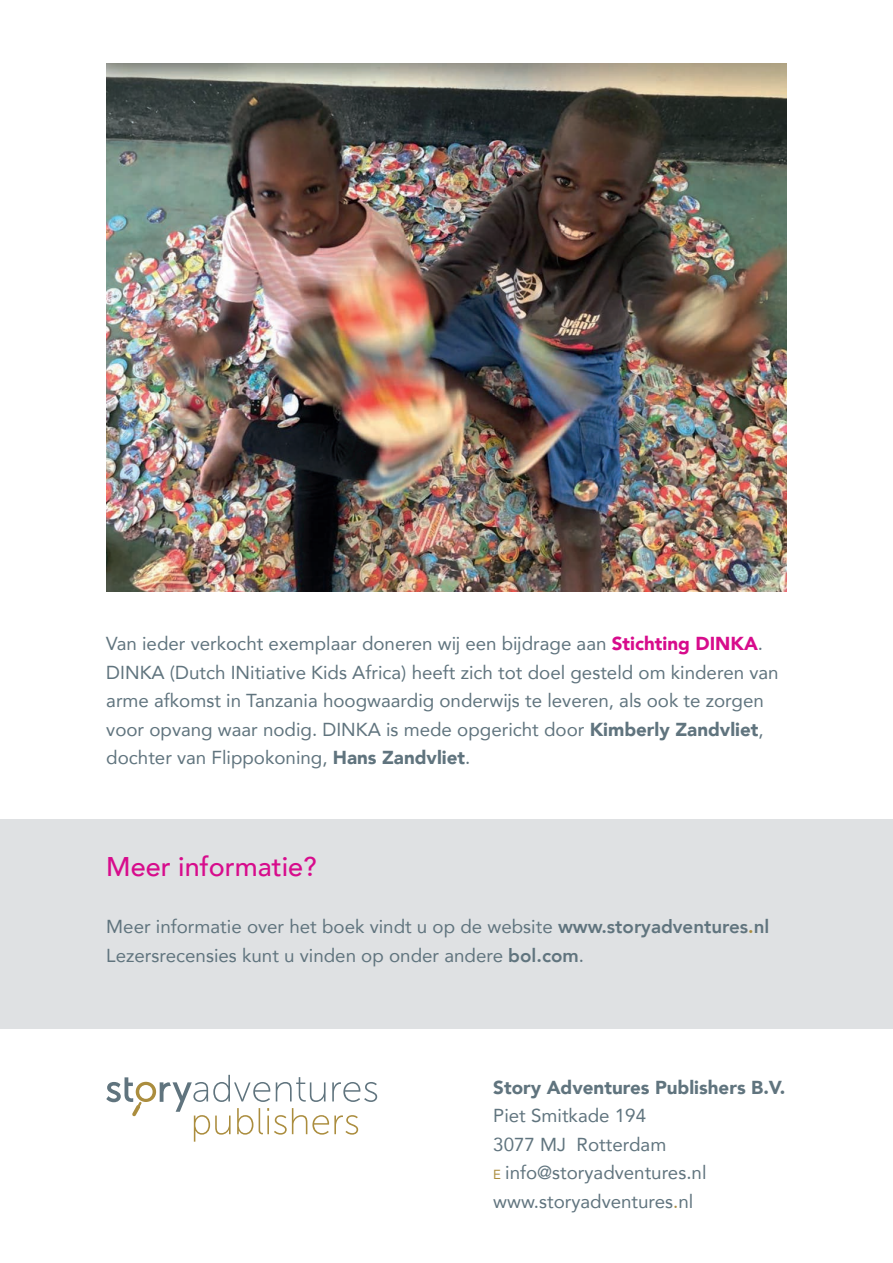
<style>
.page{position:relative;width:893px;height:1263px;background:#fff}
.page>*{position:absolute;margin:0;border:0;box-sizing:border-box;transform-origin:0 0}
.t1{font:500 27px "Avenir";color:#d70c8c}
.t2{font:18.75px/28.5px "Avenir";color:#60747e}
.t3{font:900 18.75px "Avenir";color:#60747e}
.s1{font-weight:900;color:#d70c8c}
.s2{font-weight:900}
.s3{font-weight:800}
.s4{font-weight:800;color:#ab8d3e}
.s5{font-size:13.2px;color:#ab8d3e}
.s6{color:#ab8d3e}
</style>
<div class="page">
<div style="left:0;top:820px;width:893px;height:209px;background:#dfe1e3"></div>
<svg style="left:106px;top:1075px;width:271px;height:67px"></svg>
<img style="left:106px;top:64px;width:681px;height:527px">
<p class="t2" style="left:106px;top:629px;width:674px">Van ieder verkocht exemplaar doneren wij een bijdrage aan <span class="s1">Stichting DINKA</span>.<br>DINKA (Dutch INitiative Kids Africa) heeft zich tot doel gesteld om kinderen van arme afkomst in Tanzania hoogwaardig onderwijs te leveren, als ook te zorgen voor opvang waar nodig. DINKA is mede opgericht door <span class="s2">Kimberly Zandvliet</span>, dochter van Flippokoning, <span class="s2">Hans Zandvliet</span>.</p>
<h1 class="t1" style="left:106px;top:843px;width:212px">Meer informatie?</h1>
<p class="t2" style="left:106px;top:912px;width:665px">Meer informatie over het boek vindt u op de website <span class="s3">www.storyadventures</span><span class="s4">.</span><span class="s3">nl<br></span>Lezersrecensies kunt u vinden op onder andere <span class="s3">bol.com</span>.</p>
<p class="t3" style="left:493px;top:1071px;width:294px">Story Adventures Publishers B.V.</p>
<p class="t2" style="left:493px;top:1101px;width:215px">Piet Smitkade 194<br>3077 MJ Rotterdam<br><span class="s5">e</span> info@storyadventures.nl www.storyadventures<span class="s6">.</span>nl</p>
</div>
